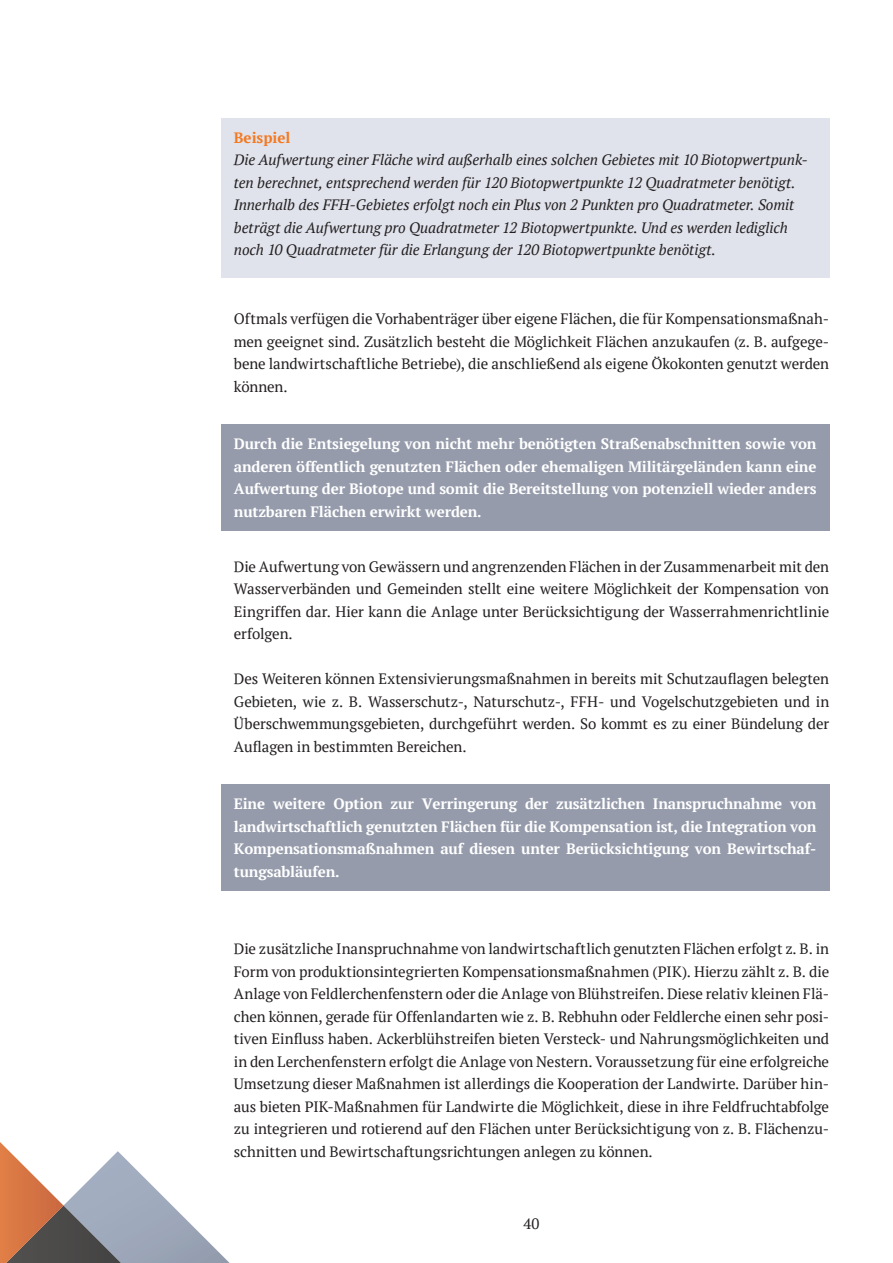
<style>
.page{position:relative;width:893px;height:1263px;background:#fff}
.page>*{position:absolute;margin:0;border:0;box-sizing:border-box;transform-origin:0 0}
.t1{font:15px/22.5px "PT Serif";letter-spacing:-.01em;color:#231f20;text-align:justify}
.t2{font:700 15px/22.5px "PT Serif";letter-spacing:-.01em;color:#fff;text-align:justify}
.t3{font:italic 15px/22.5px "PT Serif";letter-spacing:-.01em;color:#231f20}
.t4{font:700 15px "PT Serif";color:#f47921}
</style>
<div class="page">
<svg style="left:0;top:1142px;width:230px;height:121px"></svg>
<div style="left:221px;top:119px;width:608px;height:159px;background:#e0e3ec"></div>
<div style="left:221px;top:425px;width:608px;height:106px;background:#959bab"></div>
<div style="left:221px;top:785px;width:608px;height:106px;background:#959bab"></div>
<p class="t4" style="left:234px;top:128px;width:58px">Beispiel</p>
<p class="t3" style="left:234px;top:149px;width:575px">Die Aufwertung einer Fläche wird außerhalb eines solchen Gebietes mit 10 Biotopwertpunk&shy;ten berechnet, entsprechend werden für 120 Biotopwertpunkte 12 Quadratmeter benötigt.<br>Innerhalb des FFH-Gebietes erfolgt noch ein Plus von 2 Punkten pro Quadratmeter. Somit beträgt die Aufwertung pro Quadratmeter 12 Biotopwertpunkte. Und es werden lediglich noch 10 Quadratmeter für die Erlangung der 120 Biotopwertpunkte benötigt.</p>
<p class="t1" style="left:234px;top:307px;width:597px">Oftmals verfügen die Vorhabenträger über eigene Flächen, die für Kompensationsmaßnah&shy;men geeignet sind. Zusätzlich besteht die Möglichkeit Flächen anzukaufen (z. B. aufgege&shy;bene landwirtschaftliche Betriebe), die anschließend als eigene Ökokonten genutzt werden können.</p>
<p class="t2" style="left:234px;top:432px;width:584px">Durch die Entsiegelung von nicht mehr benötigten Straßenabschnitten sowie von anderen öffentlich genutzten Flächen oder ehemaligen Militärgeländen kann eine Aufwertung der Biotope und somit die Bereitstellung von potenziell wieder anders nutzbaren Flächen erwirkt werden.</p>
<p class="t1" style="left:234px;top:555px;width:597px">Die Aufwertung von Gewässern und angrenzenden Flächen in der Zusammenarbeit mit den Wasserverbänden und Gemeinden stellt eine weitere Möglichkeit der Kompensation von Eingriffen dar. Hier kann die Anlage unter Berücksichtigung der Wasserrahmenrichtlinie erfolgen.</p>
<p class="t1" style="left:234px;top:667px;width:597px">Des Weiteren können Extensivierungsmaßnahmen in bereits mit Schutzauflagen belegten Gebieten, wie z. B. Wasserschutz-, Naturschutz-, FFH- und Vogelschutzgebieten und in Überschwemmungsgebieten, durchgeführt werden. So kommt es zu einer Bündelung der Auflagen in bestimmten Bereichen.</p>
<p class="t2" style="left:234px;top:792px;width:584px">Eine weitere Option zur Verringerung der zusätzlichen Inanspruchnahme von landwirtschaftlich genutzten Flächen für die Kompensation ist, die Integration von Kompensationsmaßnahmen auf diesen unter Berücksichtigung von Bewirtschaf&shy;tungsabläufen.</p>
<p class="t1" style="left:234px;top:937px;width:597px">Die zusätzliche Inanspruchnahme von landwirtschaftlich genutzten Flächen erfolgt z. B. in Form von produktionsintegrierten Kompensationsmaßnahmen (PIK). Hierzu zählt z. B. die Anlage von Feldlerchenfenstern oder die Anlage von Blühstreifen. Diese relativ kleinen Flä&shy;chen können, gerade für Offenlandarten wie z. B. Rebhuhn oder Feldlerche einen sehr posi&shy;tiven Einfluss haben. Ackerblühstreifen bieten Versteck- und Nahrungsmöglichkeiten und in den Lerchenfenstern erfolgt die Anlage von Nestern. Voraussetzung für eine erfolgreiche Umsetzung dieser Maßnahmen ist allerdings die Kooperation der Landwirte. Darüber hin&shy;aus bieten PIK-Maßnahmen für Landwirte die Möglichkeit, diese in ihre Feldfruchtabfolge zu integrieren und rotierend auf den Flächen unter Berücksichtigung von z. B. Flächenzu&shy;schnitten und Bewirtschaftungsrichtungen anlegen zu können.</p>
<p class="t1" style="left:524px;top:1212px;width:17px">40</p>
</div>
